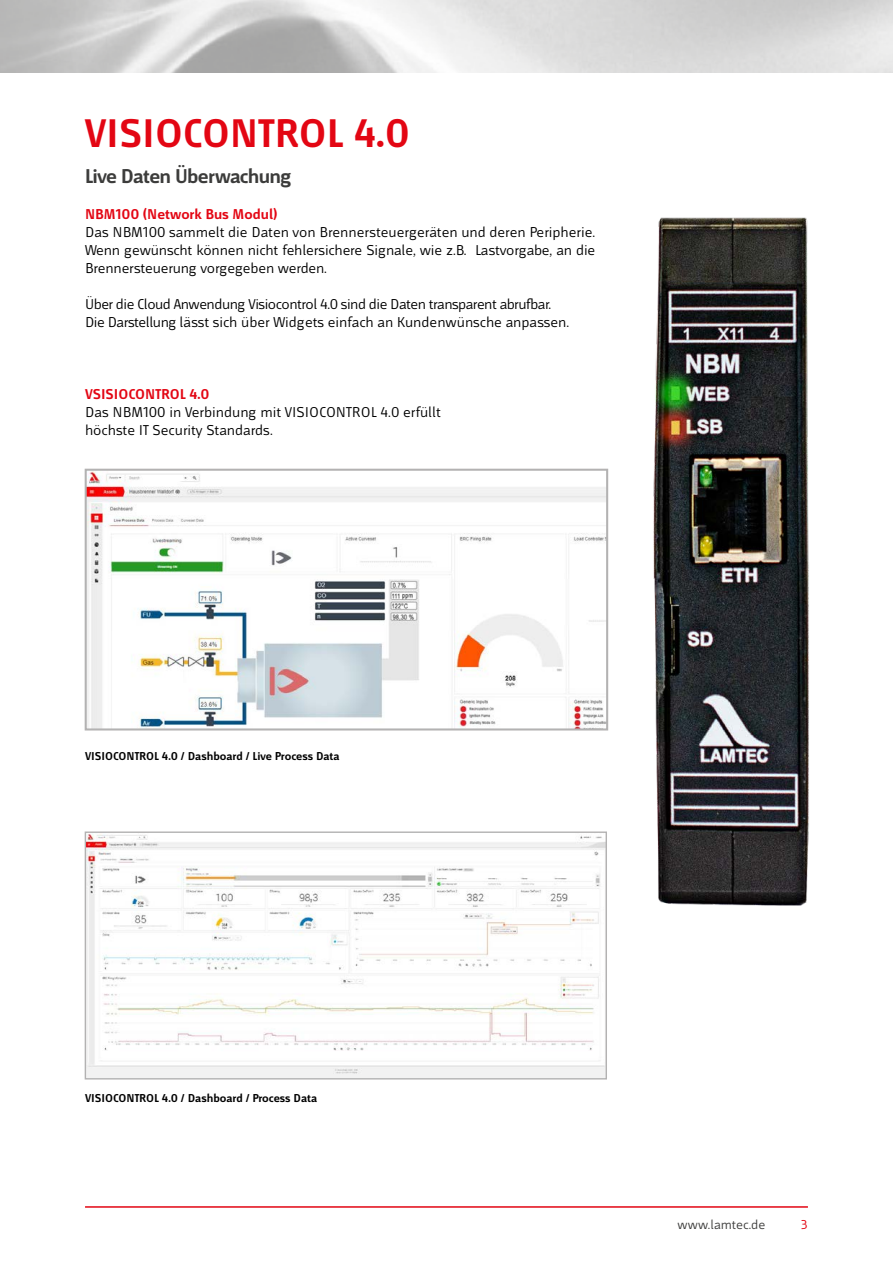
<style>
.page{position:relative;width:893px;height:1263px;background:#fff}
.page>*{position:absolute;margin:0;border:0;box-sizing:border-box;transform-origin:0 0}
.t1{font:700 42px "Mr Jones";color:#e30613}
.t2{font:700 21px "Mr Jones";letter-spacing:-.03em;color:#3c3c3b}
.t3{font:15px/18px "Mr Jones";letter-spacing:-.01em;color:#000;text-align:justify}
.t4{font:15px/18px "Mr Jones";letter-spacing:-.03em;color:#000}
.t5{font:700 15px "Mr Jones";color:#e30613}
.t6{font:13.5px "Mr Jones";color:#3c3c3b}
.t7{font:13.5px "Mr Jones";color:#e30613}
.t8{font:700 12px "Mr Jones";color:#000}
</style>
<div class="page">
<hr style="left:85px;top:1206px;width:723px;height:2px;background:#e30613">
<img style="left:88px;top:472px;width:490px;height:255px">
<div style="left:85px;top:469px;width:523px;height:261px;border:2px solid #b3b2b2"></div>
<img style="left:87px;top:833px;width:518px;height:244px">
<div style="left:85px;top:831px;width:522px;height:248px;border:1px solid #b3b2b2"></div>
<img style="left:578px;top:217px;width:231px;height:765px">
<h1 class="t1" style="left:85px;top:111px;width:327px">VISIOCONTROL 4.0</h1>
<h2 class="t2" style="left:85px;top:165px;width:208px">Live Daten Überwachung</h2>
<p class="t5" style="left:85px;top:206px;width:194px">NBM100 (Network Bus Modul)</p>
<p class="t3" style="left:85px;top:224px;width:512px">Das NBM100 sammelt die Daten von Brennersteuergeräten und deren Peripherie.<br>Wenn gewünscht können nicht fehlersichere Signale, wie z.B. Lastvorgabe, an die Brennersteuerung vorgegeben werden.</p>
<p class="t4" style="left:85px;top:296px;width:486px">Über die Cloud Anwendung Visiocontrol 4.0 sind die Daten transparent abrufbar.<br>Die Darstellung lässt sich über Widgets einfach an Kundenwünsche anpassen.</p>
<p class="t5" style="left:85px;top:386px;width:126px">VSISIOCONTROL 4.0</p>
<p class="t3" style="left:85px;top:404px;width:357px">Das NBM100 in Verbindung mit VISIOCONTROL 4.0 erfüllt höchste IT Security Standards.</p>
<p class="t8" style="left:85px;top:749px;width:256px">VISIOCONTROL 4.0 / Dashboard / Live Process Data</p>
<p class="t8" style="left:85px;top:1091px;width:234px">VISIOCONTROL 4.0 / Dashboard / Process Data</p>
<p class="t6" style="left:678px;top:1217px;width:89px">www.lamtec.de</p>
<p class="t7" style="left:801px;top:1217px;width:8px">3</p>
</div>
